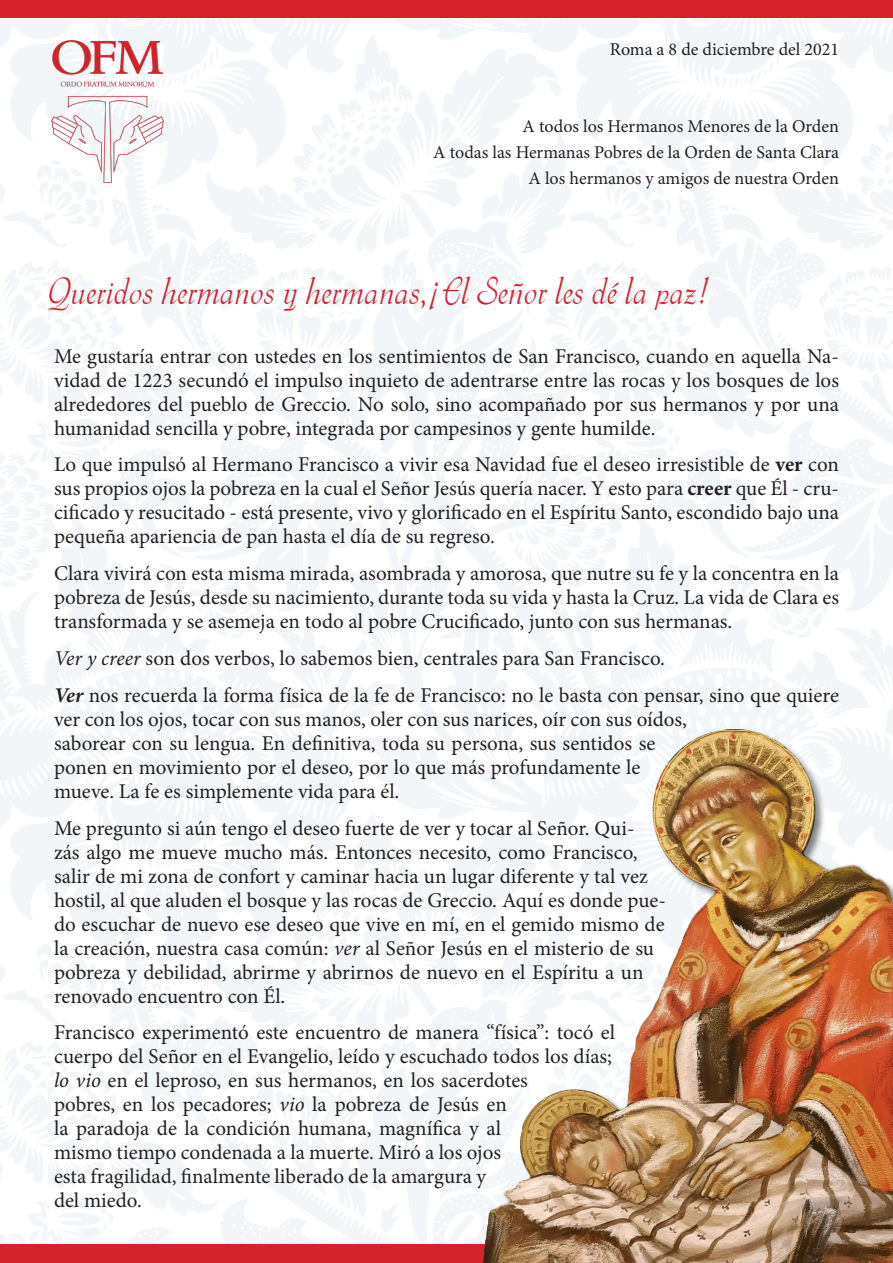
<style>
.page{position:relative;width:893px;height:1263px;background:#fff}
.page>*{position:absolute;margin:0;border:0;box-sizing:border-box;transform-origin:0 0}
.t1{font:39px "Menuetscript";color:#d5222d}
.t2{font:21px/24px "Minion Pro";color:#231f20}
.t3{font:18px/25.8px "Minion Pro";color:#231f20;text-align:right}
.s1{font-weight:700}
.s2{font-style:italic}
.s3{font-weight:700;font-style:italic}
</style>
<div class="page">
<img style="left:0;top:18px;width:893px;height:1227px">
<div style="left:0;top:0;width:893px;height:18px;background:#d5222d"></div>
<div style="left:0;top:1245px;width:893px;height:18px;background:#d5232d"></div>
<img style="left:482px;top:713px;width:411px;height:550px">
<img style="left:52px;top:40px;width:112px;height:143px">
<p class="t3" style="left:610px;top:36px;width:231px">Roma a 8 de diciembre del 2021</p>
<p class="t3" style="left:433px;top:114px;width:407px">A todos los Hermanos Menores de la Orden<br>A todas las Hermanas Pobres de la Orden de Santa Clara<br>A los hermanos y amigos de nuestra Orden</p>
<h1 class="t1" style="left:54px;top:269px;width:664px">Queridos hermanos y hermanas,¡El Señor les dé la paz!</h1>
<p class="t2" style="left:54px;top:344px;width:786px;text-align:justify">Me gustaría entrar con ustedes en los sentimientos de San Francisco, cuando en aquella Na&shy;vidad de 1223 secundó el impulso inquieto de adentrarse entre las rocas y los bosques de los alrededores del pueblo de Greccio. No solo, sino acompañado por sus hermanos y por una humanidad sencilla y pobre, integrada por campesinos y gente humilde.</p>
<p class="t2" style="left:54px;top:453px;width:786px;text-align:justify">Lo que impulsó al Hermano Francisco a vivir esa Navidad fue el deseo irresistible de <span class="s1">ver</span> con sus propios ojos la pobreza en la cual el Señor Jesús quería nacer. Y esto para <span class="s1">creer</span> que Él - cru&shy;cificado y resucitado - está presente, vivo y glorificado en el Espíritu Santo, escondido bajo una pequeña apariencia de pan hasta el día de su regreso.</p>
<p class="t2" style="left:54px;top:562px;width:786px;text-align:justify">Clara vivirá con esta misma mirada, asombrada y amorosa, que nutre su fe y la concentra en la pobreza de Jesús, desde su nacimiento, durante toda su vida y hasta la Cruz. La vida de Clara es transformada y se asemeja en todo al pobre Crucificado, junto con sus hermanas.</p>
<p class="t2" style="left:54px;top:640px;width:786px;line-height:36.8px"><span class="s2">Ver y creer</span> son dos verbos, lo sabemos bien, centrales para San Francisco.<br><span class="s3">Ver</span> nos recuerda la forma física de la fe de Francisco: no le basta con pensar, sino que quiere</p>
<p class="t2" style="left:54px;top:707px;width:635px">ver con los ojos, tocar con sus manos, oler con sus narices, oír con sus oídos, saborear con su lengua. En definitiva, toda su persona, sus sentidos se ponen en movimiento por el deseo, por lo que más profundamente le mueve. La fe es simplemente vida para él.</p>
<p class="t2" style="left:54px;top:816px;width:613px">Me pregunto si aún tengo el deseo fuerte de ver y tocar al Señor. Qui-<br>zás algo me mueve mucho más. Entonces necesito, como Francisco, salir de mi zona de confort y caminar hacia un lugar diferente y tal vez hostil, al que aluden el bosque y las rocas de Greccio. Aquí es donde pue&shy;do escuchar de nuevo ese deseo que vive en mí, en el gemido mismo de la creación, nuestra casa común: <span class="s2">ver</span> al Señor Jesús en el misterio de su pobreza y debilidad, abrirme y abrirnos de nuevo en el Espíritu a un renovado encuentro con Él.</p>
<p class="t2" style="left:54px;top:1021px;width:563px">Francisco experimentó este encuentro de manera “física”: tocó el cuerpo del Señor en el Evangelio, leído y escuchado todos los días; <span class="s2">lo vio</span> en el leproso, en sus hermanos, en los sacerdotes<br>pobres, en los pecadores; <span class="s2">vio</span> la pobreza de Jesús en<br>la paradoja de la condición humana, magnífica y al<br>mismo tiempo condenada a la muerte. Miró a los ojos<br>esta fragilidad, finalmente liberado de la amargura y<br>del miedo.</p>
</div>
